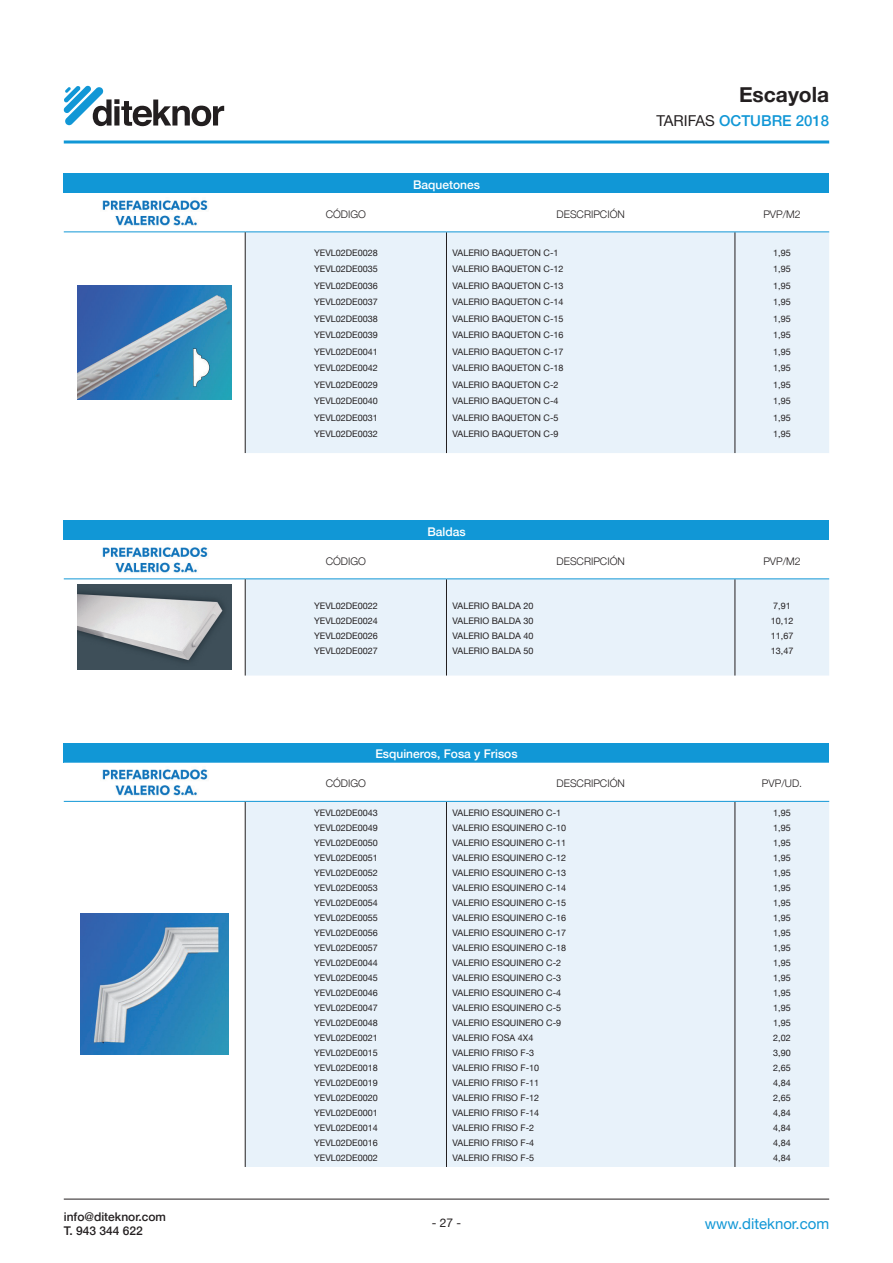
<style>
.page{position:relative;width:893px;height:1263px;background:#fff}
.page>*{position:absolute;margin:0;border:0;box-sizing:border-box;transform-origin:0 0}
.t1{font:700 21px "Helvetica Neue";color:#231f20}
.t2{font:500 15px "Helvetica Neue";color:#1197d6}
.t3{font:15px "Helvetica Neue";color:#1197d6}
.t4{font:500 12px "Helvetica Neue";color:#fff}
.t5{font:500 12px/14.4px "Helvetica Neue";color:#231f20}
.t6{font:12px "Helvetica Neue";color:#231f20}
.t7{font:300 10.5px "Helvetica Neue";color:#231f20}
.t8{font:9px/15px "Helvetica Neue";color:#231f20;text-align:justify}
.s1{font-weight:400;color:#231f20}
</style>
<div class="page">
<hr style="left:64px;top:140px;width:765px;height:3px;background:#1197d6">
<hr style="left:64px;top:1199px;width:765px;height:1px;background:#231f20">
<svg style="left:63px;top:86px;width:161px;height:40px"></svg>
<div style="left:64px;top:173px;width:765px;height:20px;background:#1197d6"></div>
<div style="left:246px;top:232px;width:583px;height:221px;background:#e8f2fa"></div>
<hr style="left:446px;top:232px;width:1px;height:221px;background:#231f20">
<hr style="left:735px;top:232px;width:1px;height:221px;background:#231f20">
<hr style="left:64px;top:231px;width:181px;height:1px;background:#1197d6">
<hr style="left:245px;top:231px;width:201px;height:1px;background:#1197d6">
<hr style="left:446px;top:231px;width:289px;height:1px;background:#1197d6">
<hr style="left:735px;top:231px;width:94px;height:1px;background:#1197d6">
<hr style="left:245px;top:232px;width:1px;height:221px;background:#231f20">
<img style="left:102px;top:200px;width:106px;height:26px">
<img style="left:78px;top:286px;width:153px;height:113px">
<div style="left:64px;top:520px;width:765px;height:20px;background:#1197d6"></div>
<div style="left:246px;top:579px;width:583px;height:96px;background:#e8f2fa"></div>
<hr style="left:446px;top:579px;width:1px;height:96px;background:#231f20">
<hr style="left:735px;top:579px;width:1px;height:96px;background:#231f20">
<hr style="left:64px;top:578px;width:181px;height:1px;background:#1197d6">
<hr style="left:245px;top:578px;width:201px;height:1px;background:#1197d6">
<hr style="left:446px;top:578px;width:289px;height:1px;background:#1197d6">
<hr style="left:735px;top:578px;width:94px;height:1px;background:#1197d6">
<hr style="left:245px;top:579px;width:1px;height:96px;background:#231f20">
<img style="left:102px;top:547px;width:106px;height:26px">
<img style="left:78px;top:585px;width:153px;height:84px">
<div style="left:64px;top:743px;width:765px;height:20px;background:#1197d6"></div>
<svg style="left:64px;top:800px;width:765px;height:1px"></svg>
<div style="left:246px;top:802px;width:583px;height:365px;background:#e8f2fa"></div>
<hr style="left:446px;top:802px;width:1px;height:365px;background:#231f20">
<hr style="left:735px;top:802px;width:1px;height:365px;background:#231f20">
<hr style="left:64px;top:801px;width:181px;height:1px;background:#1197d6">
<hr style="left:245px;top:801px;width:201px;height:1px;background:#1197d6">
<hr style="left:446px;top:801px;width:289px;height:1px;background:#1197d6">
<hr style="left:735px;top:801px;width:94px;height:1px;background:#1197d6">
<hr style="left:245px;top:802px;width:1px;height:365px;background:#231f20">
<img style="left:102px;top:769px;width:106px;height:27px">
<img style="left:80px;top:913px;width:149px;height:142px">
<h3 class="t5" style="left:64px;top:1208px;width:104px">info@diteknor.com<br>T. 943 344 622</h3>
<h1 class="t1" style="left:739px;top:78px;width:92px">Escayola</h1>
<h3 class="t4" style="left:413px;top:175px;width:68px">Baquetones</h3>
<h2 class="t2" style="left:657px;top:109px;width:174px"><span class="s1">TARIFAS</span> OCTUBRE 2018</h2>
<p class="t7" style="left:326px;top:205px;width:42px">CÓDIGO</p>
<p class="t7" style="left:557px;top:205px;width:70px">DESCRIPCIÓN</p>
<p class="t7" style="left:763px;top:205px;width:39px">PVP/M2</p>
<p class="t8" style="left:314px;top:245px;width:65px;line-height:16.5px">YEVL02DE0028<br>YEVL02DE0035<br>YEVL02DE0036<br>YEVL02DE0037<br>YEVL02DE0038<br>YEVL02DE0039<br>YEVL02DE0041<br>YEVL02DE0042<br>YEVL02DE0029<br>YEVL02DE0040<br>YEVL02DE0031<br>YEVL02DE0032</p>
<p class="t8" style="left:452px;top:245px;width:113px;line-height:16.5px;text-align:left">VALERIO BAQUETON C-1<br>VALERIO BAQUETON C-12<br>VALERIO BAQUETON C-13<br>VALERIO BAQUETON C-14<br>VALERIO BAQUETON C-15<br>VALERIO BAQUETON C-16<br>VALERIO BAQUETON C-17<br>VALERIO BAQUETON C-18<br>VALERIO BAQUETON C-2<br>VALERIO BAQUETON C-4<br>VALERIO BAQUETON C-5<br>VALERIO BAQUETON C-9</p>
<p class="t8" style="left:773px;top:245px;width:19px;line-height:16.5px">1,95<br>1,95<br>1,95<br>1,95<br>1,95<br>1,95<br>1,95<br>1,95<br>1,95<br>1,95<br>1,95<br>1,95</p>
<h3 class="t4" style="left:427px;top:522px;width:40px">Baldas</h3>
<p class="t7" style="left:326px;top:552px;width:42px">CÓDIGO</p>
<p class="t7" style="left:557px;top:552px;width:70px">DESCRIPCIÓN</p>
<p class="t7" style="left:763px;top:552px;width:39px">PVP/M2</p>
<p class="t8" style="left:314px;top:599px;width:65px">YEVL02DE0022<br>YEVL02DE0024<br>YEVL02DE0026<br>YEVL02DE0027</p>
<p class="t8" style="left:452px;top:599px;width:82px">VALERIO BALDA 20<br>VALERIO BALDA 30<br>VALERIO BALDA 40<br>VALERIO BALDA 50</p>
<p class="t8" style="left:771px;top:599px;width:24px;text-align:left">7,91<br>10,12<br>11,67<br>13,47</p>
<h3 class="t4" style="left:375px;top:744px;width:144px">Esquineros, Fosa y Frisos</h3>
<p class="t7" style="left:326px;top:775px;width:42px">CÓDIGO</p>
<p class="t7" style="left:557px;top:775px;width:70px">DESCRIPCIÓN</p>
<p class="t7" style="left:762px;top:775px;width:42px">PVP/UD.</p>
<p class="t8" style="left:314px;top:806px;width:65px">YEVL02DE0043<br>YEVL02DE0049<br>YEVL02DE0050<br>YEVL02DE0051<br>YEVL02DE0052<br>YEVL02DE0053<br>YEVL02DE0054<br>YEVL02DE0055<br>YEVL02DE0056<br>YEVL02DE0057<br>YEVL02DE0044<br>YEVL02DE0045<br>YEVL02DE0046<br>YEVL02DE0047<br>YEVL02DE0048<br>YEVL02DE0021<br>YEVL02DE0015<br>YEVL02DE0018<br>YEVL02DE0019<br>YEVL02DE0020<br>YEVL02DE0001<br>YEVL02DE0014<br>YEVL02DE0016<br>YEVL02DE0002</p>
<p class="t8" style="left:452px;top:806px;width:115px;text-align:left">VALERIO ESQUINERO C-1<br>VALERIO ESQUINERO C-10<br>VALERIO ESQUINERO C-11<br>VALERIO ESQUINERO C-12<br>VALERIO ESQUINERO C-13<br>VALERIO ESQUINERO C-14<br>VALERIO ESQUINERO C-15<br>VALERIO ESQUINERO C-16<br>VALERIO ESQUINERO C-17<br>VALERIO ESQUINERO C-18<br>VALERIO ESQUINERO C-2<br>VALERIO ESQUINERO C-3<br>VALERIO ESQUINERO C-4<br>VALERIO ESQUINERO C-5<br>VALERIO ESQUINERO C-9<br>VALERIO FOSA 4X4<br>VALERIO FRISO F-3<br>VALERIO FRISO F-10<br>VALERIO FRISO F-11<br>VALERIO FRISO F-12<br>VALERIO FRISO F-14<br>VALERIO FRISO F-2<br>VALERIO FRISO F-4<br>VALERIO FRISO F-5</p>
<p class="t8" style="left:773px;top:806px;width:19px">1,95<br>1,95<br>1,95<br>1,95<br>1,95<br>1,95<br>1,95<br>1,95<br>1,95<br>1,95<br>1,95<br>1,95<br>1,95<br>1,95<br>1,95<br>2,02<br>3,90<br>2,65<br>4,84<br>2,65<br>4,84<br>4,84<br>4,84<br>4,84</p>
<h3 class="t6" style="left:432px;top:1214px;width:31px">- 27 -</h3>
<h2 class="t3" style="left:705px;top:1213px;width:126px">www.diteknor.com</h2>
</div>
